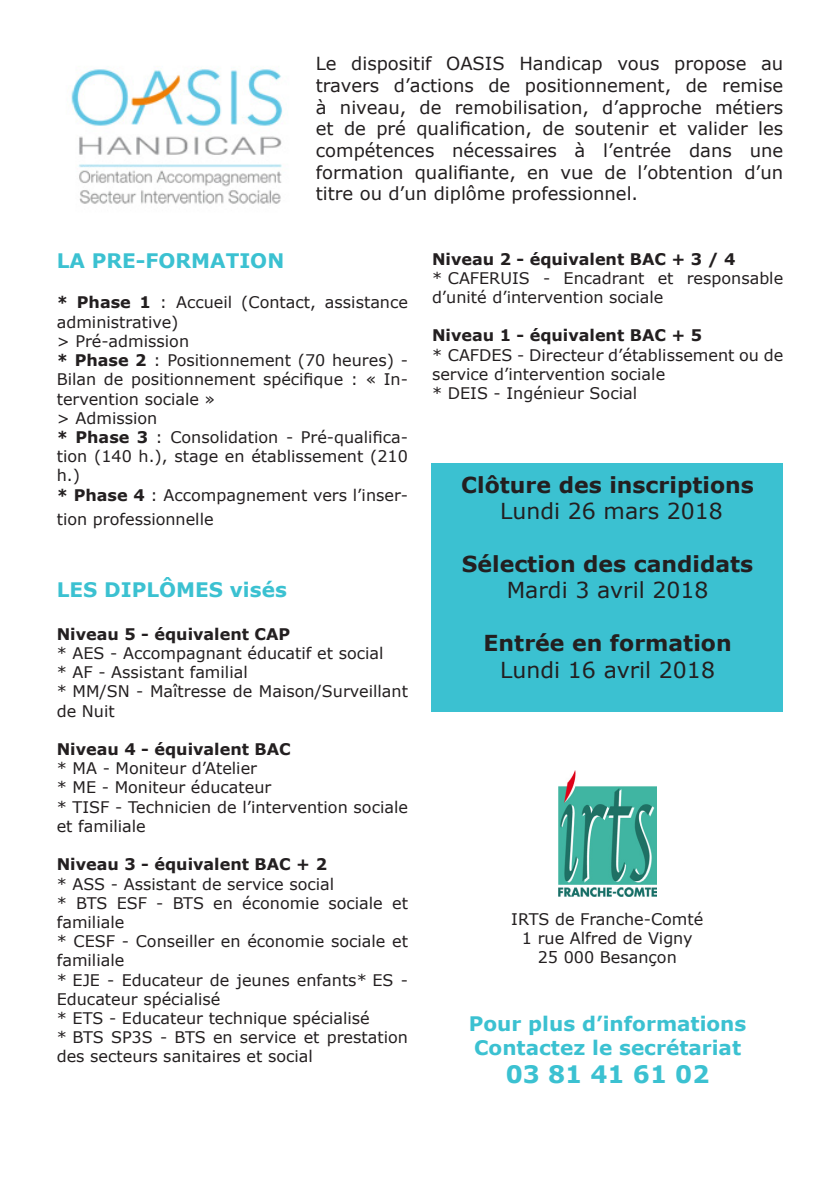
<style>
.page{position:relative;width:840px;height:1191px;background:#fff}
.page>*{position:absolute;margin:0;border:0;box-sizing:border-box;transform-origin:0 0}
.t1{font:700 24px "Verdana";color:#3bc1d1}
.t2{font:700 22px "Verdana";color:#231f20}
.t3{font:22px "Verdana";color:#231f20}
.t4{font:700 20px/24px "Verdana";color:#3bc1d1}
.t5{font:18px/21.6px "Verdana";color:#231f20;text-align:justify}
.t6{font:16px/19.2px "Verdana";color:#231f20}
.t7{font:700 16px "Verdana";color:#231f20}
.s1{font-weight:700}
</style>
<div class="page">
<div style="left:431px;top:463px;width:351px;height:248px;background:#3bc1d1"></div>
<img style="left:71px;top:67px;width:212px;height:137px">
<img style="left:558px;top:770px;width:98px;height:126px">
<p class="t5" style="left:315px;top:53px;width:468px">Le dispositif OASIS Handicap vous propose au travers d’actions de positionnement, de remise à niveau, de remobilisation, d’approche métiers et de pré qualification, de soutenir et valider les compétences nécessaires à l’entrée dans une formation qualifiante, en vue de l’obtention d’un titre ou d’un diplôme professionnel.</p>
<p class="t4" style="left:57px;top:248px;width:229px">LA PRE-FORMATION</p>
<p class="t6" style="left:57px;top:292px;width:352px"><span class="s1">* Phase 1</span> : Accueil (Contact, assistance administrative)<br>&gt; Pré-admission<br><span class="s1">* Phase 2</span> : Positionnement (70 heures) -<br>Bilan de positionnement spécifique : « In&shy;tervention sociale »<br>&gt; Admission<br><span class="s1">* Phase 3</span> : Consolidation - Pré-qualifica&shy;tion (140 h.), stage en établissement (210 h.)<br><span class="s1">* Phase 4</span> : Accompagnement vers l’inser-</p>
<p class="t6" style="left:57px;top:508px;width:158px">tion professionnelle</p>
<p class="t4" style="left:57px;top:576px;width:231px">LES DIPLÔMES visés</p>
<p class="t7" style="left:57px;top:623px;width:235px">Niveau 5 - équivalent CAP</p>
<p class="t6" style="left:57px;top:643px;width:352px">* AES - Accompagnant éducatif et social<br>* AF - Assistant familial<br>* MM/SN - Maîtresse de Maison/Surveillant de Nuit</p>
<p class="t7" style="left:57px;top:739px;width:235px">Niveau 4 - équivalent BAC</p>
<p class="t6" style="left:57px;top:758px;width:352px">* MA - Moniteur d’Atelier<br>* ME - Moniteur éducateur<br>* TISF - Technicien de l’intervention sociale et familiale</p>
<p class="t7" style="left:57px;top:854px;width:271px">Niveau 3 - équivalent BAC + 2</p>
<p class="t6" style="left:57px;top:873px;width:352px">* ASS - Assistant de service social<br>* BTS ESF - BTS en économie sociale et familiale<br>* CESF - Conseiller en économie sociale et familiale<br>* EJE - Educateur de jeunes enfants* ES -<br>Educateur spécialisé<br>* ETS - Educateur technique spécialisé<br>* BTS SP3S - BTS en service et prestation des secteurs sanitaires et social</p>
<p class="t7" style="left:432px;top:248px;width:305px">Niveau 2 - équivalent BAC + 3 / 4</p>
<p class="t6" style="left:432px;top:268px;width:352px">* CAFERUIS - Encadrant et responsable d’unité d’intervention sociale</p>
<p class="t7" style="left:432px;top:325px;width:272px">Niveau 1 - équivalent BAC + 5</p>
<p class="t6" style="left:432px;top:345px;width:352px">* CAFDES - Directeur d’établissement ou de service d’intervention sociale<br>* DEIS - Ingénieur Social</p>
<h2 class="t2" style="left:461px;top:470px;width:294px">Clôture des inscriptions</h2>
<h2 class="t3" style="left:500px;top:497px;width:224px">Lundi 26 mars 2018</h2>
<h2 class="t2" style="left:461px;top:550px;width:293px">Sélection des candidats</h2>
<h2 class="t3" style="left:506px;top:576px;width:203px">Mardi 3 avril 2018</h2>
<h2 class="t2" style="left:483px;top:629px;width:249px">Entrée en formation</h2>
<h2 class="t3" style="left:500px;top:655px;width:216px">Lundi 16 avril 2018</h2>
<p class="t6" style="left:511px;top:909px;width:193px;text-align:center">IRTS de Franche-Comté<br>1 rue Alfred de Vigny<br>25 000 Besançon</p>
<p class="t4" style="left:468px;top:1010px;width:279px">Pour plus d’informations<br>Contactez le secrétariat</p>
<h1 class="t1" style="left:505px;top:1059px;width:205px">03 81 41 61 02</h1>
</div>
